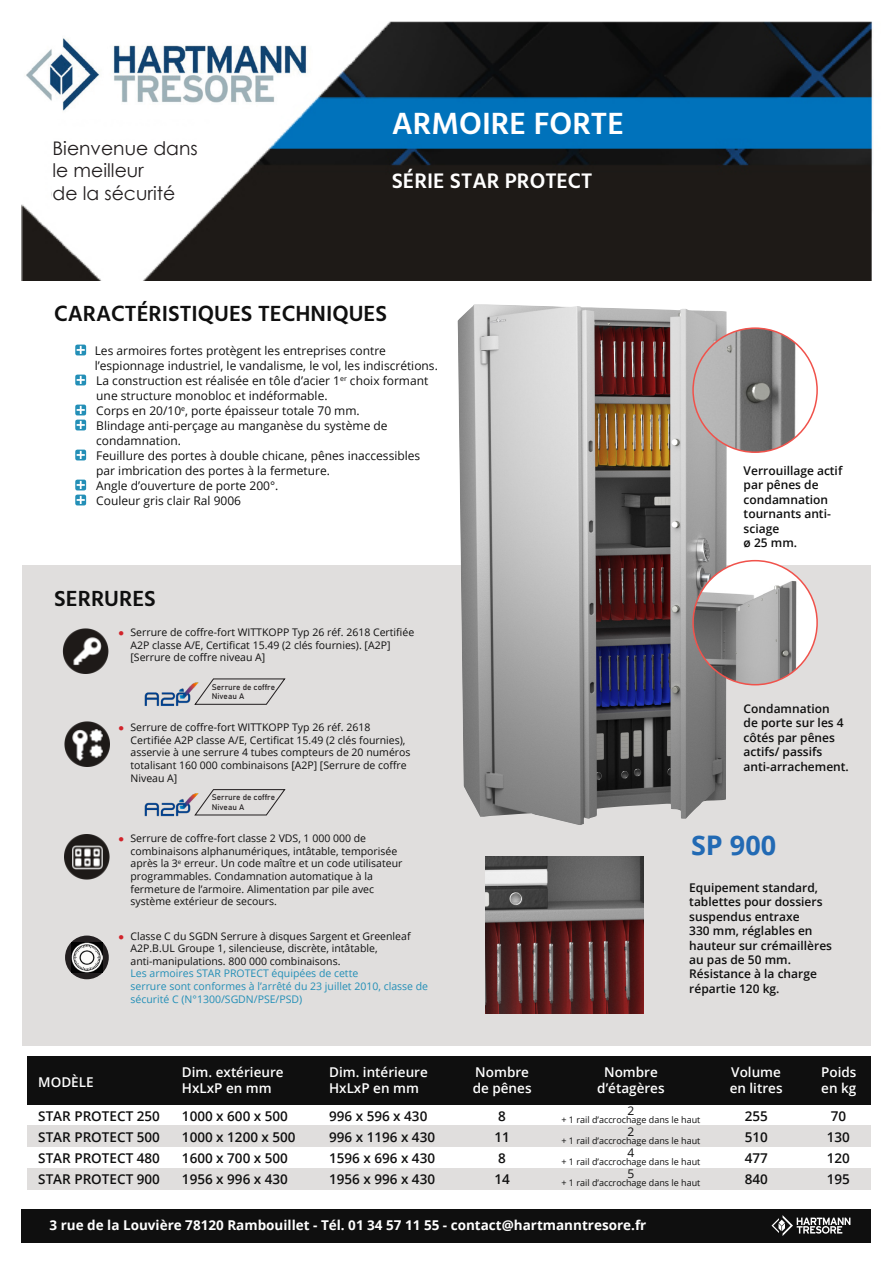
<style>
.page{position:relative;width:893px;height:1263px;background:#fff}
.page>*{position:absolute;margin:0;border:0;box-sizing:border-box;transform-origin:0 0}
.t1{font:600 31.5px "Hind Vadodara";color:#fff}
.t2{font:700 27px "Open Sans";color:#226ab4}
.t3{font:600 22.5px "Hind Vadodara";color:#0f0f0f}
.t4{font:600 21.6px "Hind Vadodara";color:#fff}
.t5{font:18.75px "Century Gothic";color:#231f20}
.t6{font:600 13.5px/21px "Open Sans";color:#0f0f0f}
.t7{font:600 13.5px/16.2px "Open Sans";color:#fff}
.t8{font:700 13.5px "Open Sans";color:#fff}
.t9{font:12px/15px "Open Sans";color:#0f0f0f}
.t10{font:600 12px/14.4px "Open Sans";color:#0f0f0f}
.t11{font:10.5px/12.6px "Open Sans";color:#0f0f0f}
.t12{font:10.5px/12.6px "Open Sans";color:#238fb7}
.t13{font:9px "Open Sans";color:#0f0f0f}
.t14{font:8.1px "Bahnschrift 400 100";color:#231f20}
.s1{color:#d1232a}
</style>
<div class="page">
<div style="left:28px;top:1125px;width:843px;height:22px;background:#e0dedd"></div>
<div style="left:28px;top:1168px;width:843px;height:22px;background:#e0dedd"></div>
<div style="left:22px;top:566px;width:849px;height:480px;background:#e0dedd"></div>
<div style="left:21px;top:1209px;width:850px;height:33px;background:#0f0f0f"></div>
<img style="left:21px;top:21px;width:852px;height:260px">
<svg style="left:75px;top:345px;width:11px;height:10px"></svg>
<svg style="left:77px;top:346px;width:8px;height:8px"></svg>
<svg style="left:75px;top:375px;width:11px;height:10px"></svg>
<svg style="left:77px;top:376px;width:8px;height:8px"></svg>
<svg style="left:75px;top:405px;width:11px;height:10px"></svg>
<svg style="left:77px;top:406px;width:8px;height:8px"></svg>
<svg style="left:75px;top:420px;width:11px;height:10px"></svg>
<svg style="left:77px;top:421px;width:8px;height:8px"></svg>
<svg style="left:75px;top:450px;width:11px;height:10px"></svg>
<svg style="left:77px;top:451px;width:8px;height:8px"></svg>
<svg style="left:75px;top:480px;width:11px;height:10px"></svg>
<svg style="left:77px;top:481px;width:8px;height:8px"></svg>
<svg style="left:75px;top:495px;width:11px;height:10px"></svg>
<svg style="left:77px;top:496px;width:8px;height:8px"></svg>
<img style="left:64px;top:834px;width:46px;height:45px">
<div style="left:28px;top:1056px;width:843px;height:49px;background:#0f0f0f"></div>
<img style="left:62px;top:628px;width:47px;height:45px">
<svg style="left:205px;top:678px;width:81px;height:27px"></svg>
<img style="left:144px;top:682px;width:61px;height:24px">
<svg style="left:205px;top:789px;width:81px;height:27px"></svg>
<img style="left:144px;top:793px;width:61px;height:24px">
<img style="left:486px;top:856px;width:157px;height:157px">
<img style="left:64px;top:721px;width:46px;height:45px">
<img style="left:458px;top:304px;width:269px;height:521px">
<img style="left:693px;top:328px;width:124px;height:124px;border-radius:62px">
<div style="left:692px;top:327px;width:126px;height:126px;border:2px solid #f0524b;border-radius:50%"></div>
<div style="left:693px;top:561px;width:124px;height:124px;background:#fff;border-radius:50%"></div>
<img style="left:693px;top:573px;width:124px;height:112px">
<svg style="left:65px;top:935px;width:44px;height:44px"></svg>
<img style="left:72px;top:942px;width:30px;height:30px">
<img style="left:21px;top:26px;width:293px;height:93px">
<div style="left:53px;top:141px;width:154px;height:69px;background:#fff"></div>
<svg style="left:771px;top:1215px;width:79px;height:21px"></svg>
<p class="t5" style="left:53px;top:135px;width:147px">Bienvenue dans</p>
<p class="t5" style="left:53px;top:157px;width:93px">le meilleur</p>
<p class="t5" style="left:53px;top:180px;width:124px">de la sécurité</p>
<p class="t1" style="left:392px;top:100px;width:234px">ARMOIRE FORTE</p>
<p class="t4" style="left:392px;top:164px;width:202px">SÉRIE STAR PROTECT</p>
<p class="t3" style="left:54px;top:297px;width:335px">CARACTÉRISTIQUES TECHNIQUES</p>
<p class="t9" style="left:95px;top:342px;width:293px">Les armoires fortes protègent les entreprises contre</p>
<p class="t9" style="left:95px;top:357px;width:345px">l’espionnage industriel, le vandalisme, le vol, les indiscrétions.</p>
<p class="t9" style="left:96px;top:372px;width:334px">La construction est réalisée en tôle d’acier 1<sup>er</sup> choix formant</p>
<p class="t9" style="left:96px;top:387px;width:233px">une structure monobloc et indéformable.</p>
<p class="t9" style="left:96px;top:402px;width:265px">Corps en 20/10<sup>e</sup>, porte épaisseur totale 70 mm.</p>
<p class="t9" style="left:96px;top:417px;width:293px">Blindage anti-perçage au manganèse du système de condamnation.</p>
<p class="t9" style="left:96px;top:447px;width:326px">Feuillure des portes à double chicane, pênes inaccessibles</p>
<p class="t9" style="left:96px;top:462px;width:235px">par imbrication des portes à la fermeture.</p>
<p class="t9" style="left:96px;top:477px;width:184px">Angle d’ouverture de porte 200°.</p>
<p class="t9" style="left:96px;top:492px;width:146px">Couleur gris clair Ral 9006</p>
<p class="t3" style="left:54px;top:581px;width:103px">SERRURES</p>
<p class="t11" style="left:131px;top:626px;width:285px;text-indent:-12px"><span class="s1">●</span> Serrure de coffre-fort WITTKOPP Typ 26 réf. 2618 Certifiée<br>A2P classe A/E, Certificat 15.49 (2 clés fournies). [A2P] [Serrure de coffre niveau A]</p>
<p class="t14" style="left:212px;top:682px;width:65px">Serrure de coffre</p>
<p class="t14" style="left:212px;top:691px;width:34px">Niveau A</p>
<p class="t11" style="left:131px;top:721px;width:282px;text-indent:-12px"><span class="s1">●</span> Serrure de coffre-fort WITTKOPP Typ 26 réf. 2618<br>Certifiée A2P classe A/E, Certificat 15.49 (2 clés fournies), asservie à une serrure 4 tubes compteurs de 20 numéros totalisant 160 000 combinaisons [A2P] [Serrure de coffre Niveau A]</p>
<p class="t14" style="left:212px;top:792px;width:65px">Serrure de coffre</p>
<p class="t14" style="left:212px;top:802px;width:34px">Niveau A</p>
<p class="t11" style="left:131px;top:832px;width:273px;text-indent:-12px"><span class="s1">●</span> Serrure de coffre-fort classe 2 VDS, 1 000 000 de combinaisons alphanumériques, intâtable, temporisée après la 3<sup>e</sup> erreur. Un code maître et un code utilisateur programmables. Condamnation automatique à la fermeture de l’armoire. Alimentation par pile avec système extérieur de secours.</p>
<p class="t11" style="left:131px;top:929px;width:282px;text-indent:-12px"><span class="s1">●</span> Classe C du SGDN Serrure à disques Sargent et Greenleaf<br>A2P.B.UL Groupe 1, silencieuse, discrète, intâtable,</p>
<p class="t11" style="left:131px;top:954px;width:212px">anti-manipulations. 800 000 combinaisons.</p>
<p class="t12" style="left:131px;top:967px;width:299px">Les armoires STAR PROTECT équipées de cette<br>serrure sont conformes à l’arrêté du 23 juillet 2010, classe de sécurité C (N°1300/SGDN/PSE/PSD)</p>
<p class="t7" style="left:38px;top:1073px;width:57px">MODÈLE</p>
<p class="t7" style="left:182px;top:1064px;width:103px">Dim. extérieure<br>HxLxP en mm</p>
<p class="t7" style="left:329px;top:1064px;width:100px">Dim. intérieure<br>HxLxP en mm</p>
<p class="t7" style="left:475px;top:1064px;width:55px">Nombre</p>
<p class="t7" style="left:473px;top:1080px;width:60px">de pênes</p>
<p class="t10" style="left:744px;top:463px;width:100px">Verrouillage actif par pênes de condamnation tournants anti&shy;sciage</p>
<p class="t10" style="left:744px;top:535px;width:55px">ø 25 mm.</p>
<p class="t10" style="left:744px;top:701px;width:107px">Condamnation<br>de porte sur les 4 côtés par pênes actifs/ passifs anti-arrachement.</p>
<p class="t2" style="left:691px;top:826px;width:87px">SP 900</p>
<p class="t10" style="left:689px;top:880px;width:135px">Equipement standard, tablettes pour dossiers suspendus entraxe</p>
<p class="t10" style="left:689px;top:923px;width:144px">330 mm, réglables en hauteur sur crémaillères</p>
<p class="t10" style="left:689px;top:952px;width:103px">au pas de 50 mm.</p>
<p class="t10" style="left:689px;top:967px;width:129px">Résistance à la charge répartie 120 kg.</p>
<p class="t7" style="left:604px;top:1064px;width:55px">Nombre</p>
<p class="t7" style="left:597px;top:1080px;width:69px">d’étagères</p>
<p class="t7" style="left:730px;top:1064px;width:54px">Volume en litres</p>
<p class="t7" style="left:821px;top:1064px;width:37px">Poids en kg</p>
<p class="t6" style="left:38px;top:1105px;width:123px;text-align:justify">STAR PROTECT 250<br>STAR PROTECT 500<br>STAR PROTECT 480<br>STAR PROTECT 900</p>
<p class="t6" style="left:182px;top:1105px;width:115px">1000 x 600 x 500<br>1000 x 1200 x 500<br>1600 x 700 x 500<br>1956 x 996 x 430</p>
<p class="t6" style="left:329px;top:1105px;width:108px">996 x 596 x 430<br>996 x 1196 x 430<br>1596 x 696 x 430<br>1956 x 996 x 430</p>
<p class="t6" style="left:498px;top:1105px;width:9px">8</p>
<p class="t6" style="left:494px;top:1126px;width:17px">11</p>
<p class="t6" style="left:498px;top:1147px;width:9px">8</p>
<p class="t6" style="left:494px;top:1168px;width:17px">14</p>
<p class="t9" style="left:627px;top:1103px;width:8px">2</p>
<p class="t13" style="left:561px;top:1113px;width:140px">+ 1 rail d’accrochage dans le haut</p>
<p class="t9" style="left:627px;top:1124px;width:8px">2</p>
<p class="t13" style="left:561px;top:1134px;width:140px">+ 1 rail d’accrochage dans le haut</p>
<p class="t9" style="left:627px;top:1145px;width:8px">4</p>
<p class="t13" style="left:561px;top:1155px;width:140px">+ 1 rail d’accrochage dans le haut</p>
<p class="t9" style="left:627px;top:1166px;width:8px">5</p>
<p class="t13" style="left:561px;top:1176px;width:140px">+ 1 rail d’accrochage dans le haut</p>
<p class="t8" style="left:50px;top:1216px;width:598px">3 rue de la Louvière 78120 Rambouillet - Tél. 01 34 57 11 55 - contact@hartmanntresore.fr</p>
<p class="t6" style="left:745px;top:1105px;width:25px">255</p>
<p class="t6" style="left:745px;top:1126px;width:25px">510</p>
<p class="t6" style="left:745px;top:1147px;width:25px">477</p>
<p class="t6" style="left:745px;top:1168px;width:25px">840</p>
<p class="t6" style="left:827px;top:1105px;width:25px">70<br>130<br>120<br>195</p>
</div>
